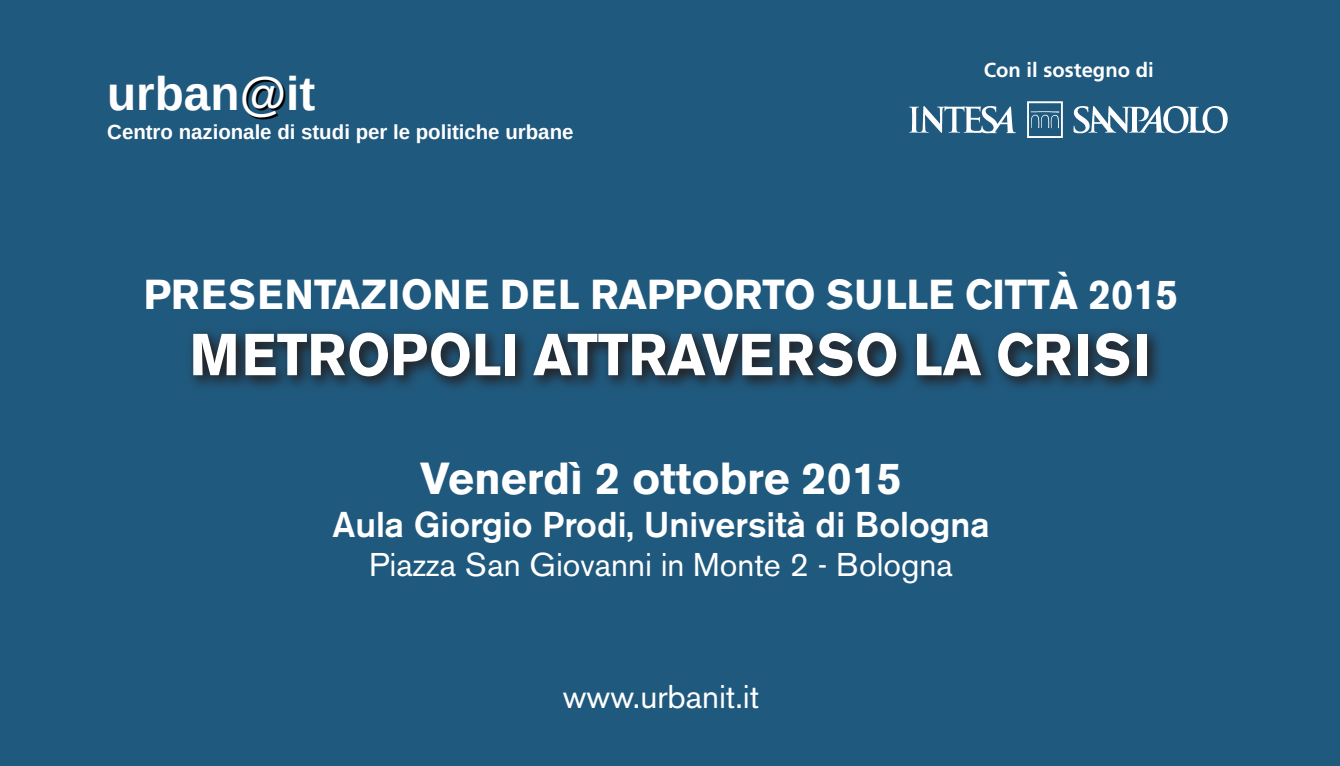
<style>
.page{position:relative;width:1340px;height:766px;background:#fff}
.page>*{position:absolute;margin:0;border:0;box-sizing:border-box;transform-origin:0 0}
.t1{font:700 58.5px "Akzidenz Grotesk BE";color:#fff;scale:.93 1}
.t2{font:700 47.7px "Arimo";color:#fff}
.t3{font:700 44.55px "Akzidenz Grotesk BE";color:#fff}
.t4{font:700 41.4px "Akzidenz Grotesk BE";color:#fff;scale:.96 1}
.t5{font:500 35.55px "Akzidenz Grotesk BE";color:#fff}
.t6{font:32.62px "Akzidenz Grotesk BE";color:#fff}
.t7{font:700 20.47px "Arimo";letter-spacing:-.005em;color:#fff}
.t8{font:700 20.25px "Frutiger";color:#fff}
</style>
<div class="page">
<div style="left:0;top:0;width:1339px;height:765px;background:#20597e"></div>
<img style="left:909px;top:101px;width:318px;height:36px">
<svg style="left:191px;top:331px;width:968px;height:57px"></svg>
<p class="t2" style="left:107px;top:75px;width:210px">urban@it</p>
<p class="t7" style="left:107px;top:124px;width:468px">Centro nazionale di studi per le politiche urbane</p>
<p class="t8" style="left:983px;top:58px;width:171px">Con il sostegno di</p>
<p class="t4" style="left:144px;top:270px;width:1079px">PRESENTAZIONE DEL RAPPORTO SULLE CITTÀ 2015</p>
<p class="t1" style="left:189px;top:321px;width:1034px">METROPOLI ATTRAVERSO LA CRISI</p>
<p class="t3" style="left:420px;top:453px;width:483px">Venerdì 2 ottobre 2015</p>
<p class="t5" style="left:332px;top:502px;width:659px">Aula Giorgio Prodi, Università di Bologna</p>
<p class="t6" style="left:369px;top:545px;width:585px">Piazza San Giovanni in Monte 2 - Bologna</p>
<p class="t6" style="left:563px;top:676px;width:198px">www.urbanit.it</p>
</div>
